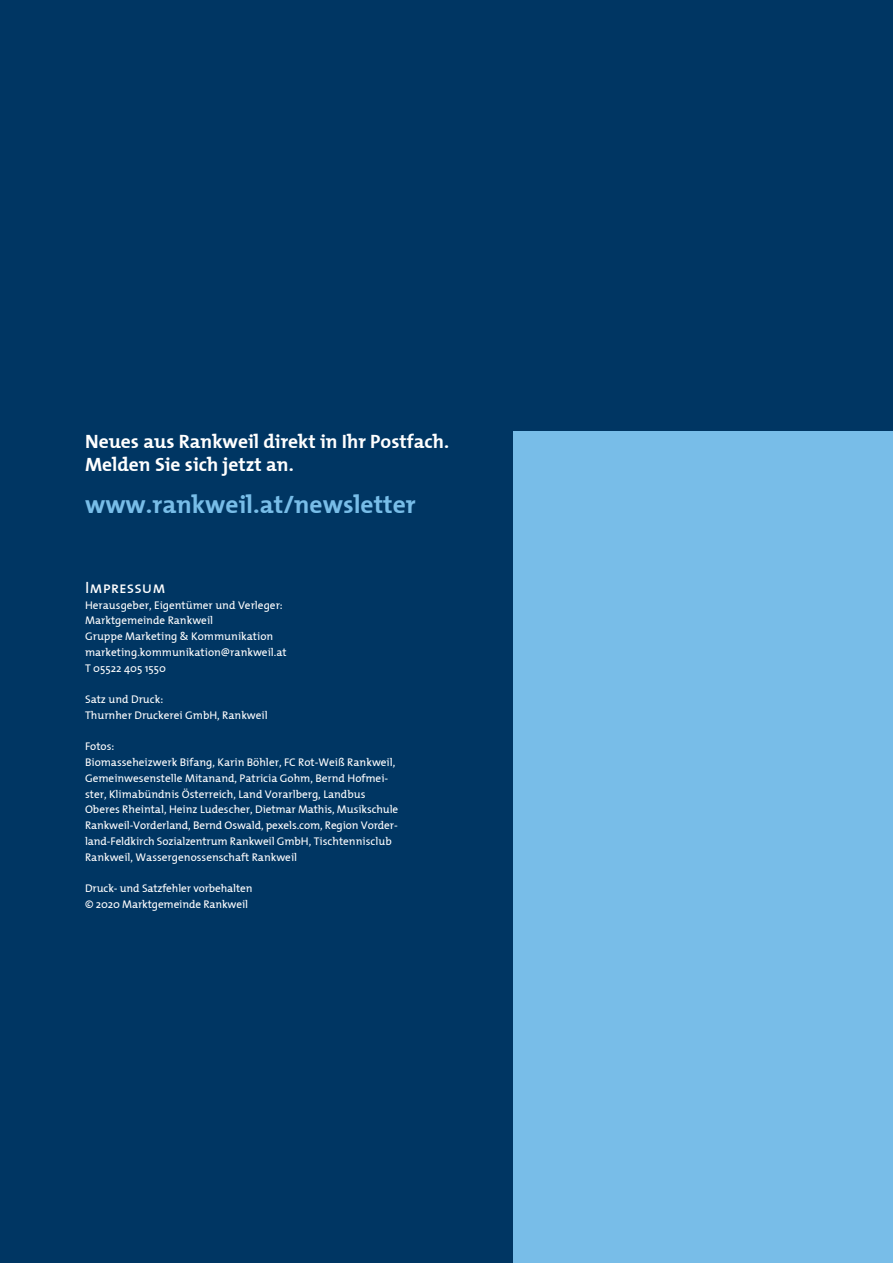
<style>
.page{position:relative;width:893px;height:1263px;background:#003663}
.page>*{position:absolute;margin:0;border:0;box-sizing:border-box;transform-origin:0 0}
.t1{font:700 25.5px "The Mix";color:#78bde8}
.t2{font:700 19.5px "The Mix";color:#fff}
.t3{font:16.5px "The Mix Caps";color:#fff}
.t4{font:11.25px/15.8px "The Mix";color:#fff}
</style>
<div class="page">
<div style="left:513px;top:431px;width:380px;height:832px;background:#78bde8"></div>
<p class="t2" style="left:85px;top:425px;width:366px">Neues aus Rankweil direkt in Ihr Postfach.</p>
<p class="t2" style="left:85px;top:448px;width:210px">Melden Sie sich jetzt an.</p>
<p class="t1" style="left:85px;top:483px;width:332px">www.rankweil.at/newsletter</p>
<p class="t3" style="left:85px;top:574px;width:82px">Impressum</p>
<p class="t4" style="left:85px;top:597px;width:199px">Herausgeber, Eigentümer und Verleger:<br>Marktgemeinde Rankweil</p>
<p class="t4" style="left:85px;top:628px;width:190px">Gruppe Marketing &amp; Kommunikation</p>
<p class="t4" style="left:85px;top:644px;width:203px">marketing.kommunikation@rankweil.at</p>
<p class="t4" style="left:85px;top:660px;width:82px">T 05522 405 1550</p>
<p class="t4" style="left:85px;top:691px;width:80px">Satz und Druck:</p>
<p class="t4" style="left:85px;top:707px;width:184px">Thurnher Druckerei GmbH, Rankweil</p>
<p class="t4" style="left:85px;top:738px;width:31px">Fotos:</p>
<p class="t4" style="left:85px;top:754px;width:315px">Biomasseheizwerk Bifang, Karin Böhler, FC Rot-Weiß Rankweil, Gemeinwesenstelle Mitanand, Patricia Gohm, Bernd Hofmei&shy;ster, Klimabündnis Österreich, Land Vorarlberg, Landbus Oberes Rheintal, Heinz Ludescher, Dietmar Mathis, Musikschule Rankweil-Vorderland, Bernd Oswald, pexels.com, Region Vorder&shy;land-Feldkirch Sozialzentrum Rankweil GmbH, Tischtennisclub Rankweil, Wassergenossenschaft Rankweil</p>
<p class="t4" style="left:85px;top:880px;width:169px">Druck- und Satzfehler vorbehalten</p>
<p class="t4" style="left:85px;top:896px;width:165px">© 2020 Marktgemeinde Rankweil</p>
</div>
